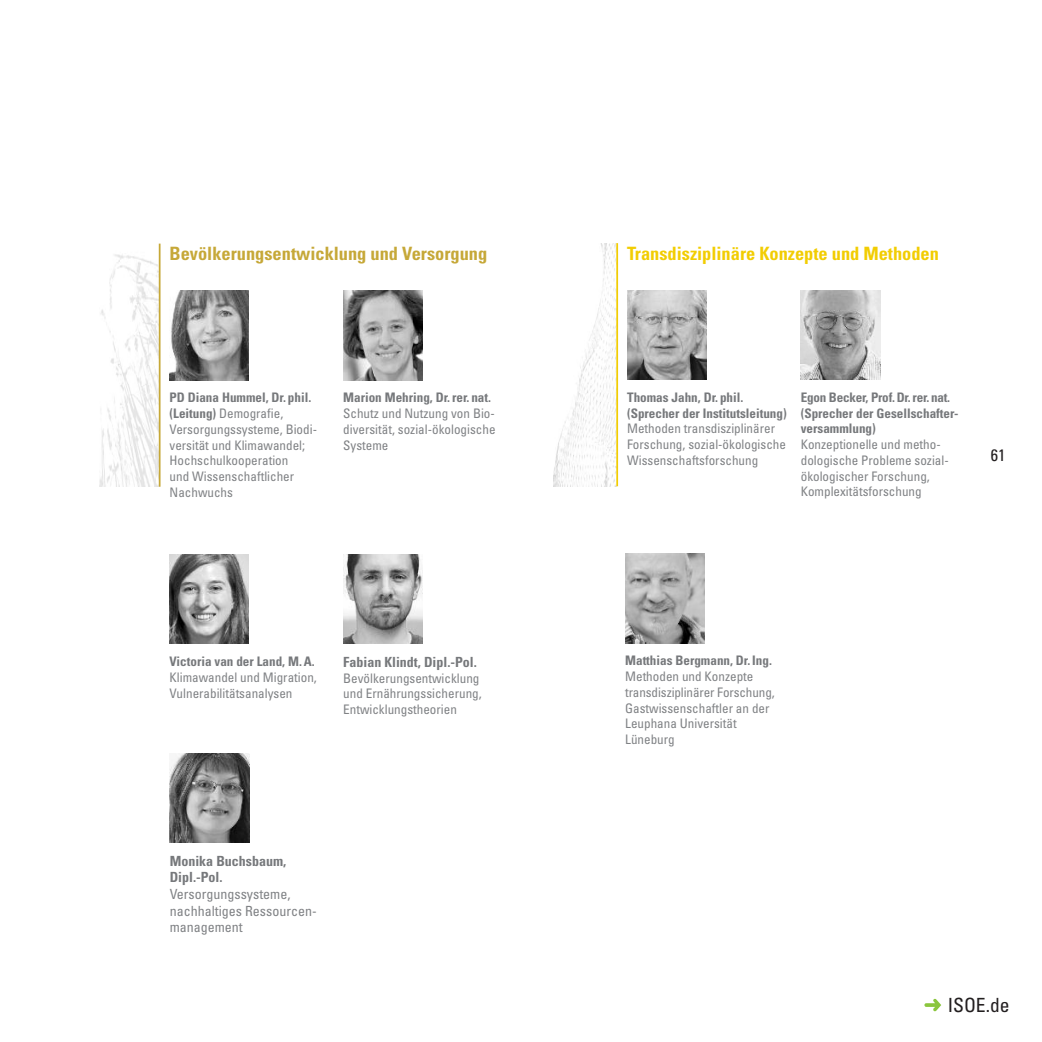
<style>
.page{position:relative;width:1042px;height:1042px;background:#fff}
.page>*{position:absolute;margin:0;border:0;box-sizing:border-box;transform-origin:0 0}
.t1{font:condensed 19.6px "Univers";color:#231f20}
.t2{font:700 condensed 18.38px "Univers";color:#c6a838}
.t3{font:700 condensed 18.38px "Univers";color:#f2cd02}
.t4{font:condensed 16.62px "Univers";color:#231f20}
.t5{font:condensed 14px/16.6px "Univers";color:#808285}
.t6{font:700 condensed 14px/16.6px "Univers";color:#76787b}
.t7{font:condensed 13.12px/15.8px "Univers";color:#808285}
.t8{font:700 condensed 13.12px/15.8px "Univers";color:#76787b}
.s1{font-weight:700;color:#76787b}
</style>
<div class="page">
<img style="left:553px;top:243px;width:63px;height:243px">
<img style="left:99px;top:243px;width:60px;height:244px">
<svg style="left:924px;top:998px;width:17px;height:14px"></svg>
<hr style="left:159px;top:244px;width:1px;height:243px;background:#c6a838">
<img style="left:170px;top:291px;width:79px;height:89px">
<img style="left:343px;top:291px;width:80px;height:89px">
<img style="left:170px;top:554px;width:78px;height:90px">
<img style="left:343px;top:554px;width:80px;height:90px">
<hr style="left:616px;top:243px;width:2px;height:243px;background:#f2cd02">
<img style="left:627px;top:290px;width:79px;height:89px">
<img style="left:801px;top:290px;width:79px;height:89px">
<img style="left:625px;top:554px;width:79px;height:89px">
<img style="left:170px;top:753px;width:79px;height:90px">
<h2 class="t2" style="left:170px;top:247px;width:319px">Bevölkerungsentwicklung und Versorgung</h2>
<p class="t7" style="left:170px;top:391px;width:149px"><span class="s1">PD Diana Hummel, Dr. phil. (Leitung)</span> Demografie,<br>Versorgungssysteme, Biodi&shy;versität und Klimawandel;<br>Hochschulkooperation<br>und Wissenschaftlicher<br>Nachwuchs</p>
<p class="t8" style="left:343px;top:391px;width:149px">Marion Mehring, Dr.rer. nat.</p>
<p class="t7" style="left:343px;top:407px;width:154px;text-align:justify">Schutz und Nutzung von Bio&shy;diversität, sozial-ökologische Systeme</p>
<p class="t8" style="left:170px;top:655px;width:147px">Victoria van der Land, M.A.</p>
<p class="t7" style="left:170px;top:670px;width:149px">Klimawandel und Migration,<br>Vulnerabilitätsanalysen</p>
<p class="t6" style="left:343px;top:654px;width:135px">Fabian Klindt, Dipl.-Pol.</p>
<p class="t7" style="left:343px;top:671px;width:140px">Bevölkerungsentwicklung und Ernährungssicherung,<br>Entwicklungstheorien</p>
<p class="t6" style="left:170px;top:853px;width:118px">Monika Buchsbaum,<br>Dipl.-Pol.</p>
<p class="t5" style="left:170px;top:887px;width:148px">Versorgungssysteme, nachhaltiges Ressourcen&shy;management</p>
<h2 class="t3" style="left:627px;top:247px;width:313px">Transdisziplinäre Konzepte und Methoden</h2>
<p class="t8" style="left:627px;top:390px;width:161px">Thomas Jahn, Dr. phil. (Sprecher der Institutsleitung)</p>
<p class="t7" style="left:627px;top:422px;width:160px">Methoden transdisziplinärer<br>Forschung, sozial-ökologische<br>Wissenschaftsforschung</p>
<p class="t8" style="left:801px;top:390px;width:159px">Egon Becker, Prof.Dr.rer. nat. (Sprecher der Gesellschafter&shy;versammlung)</p>
<p class="t7" style="left:801px;top:438px;width:149px">Konzeptionelle und metho&shy;dologische Probleme sozial&shy;ökologischer Forschung,<br>Komplexitätsforschung</p>
<p class="t4" style="left:990px;top:449px;width:16px">61</p>
<p class="t8" style="left:625px;top:654px;width:148px">Matthias Bergmann, Dr. Ing.</p>
<p class="t7" style="left:625px;top:670px;width:151px">Methoden und Konzepte transdisziplinärer Forschung,<br>Gastwissenschaftler an der<br>Leuphana Universität<br>Lüneburg</p>
<h1 class="t1" style="left:947px;top:997px;width:63px">ISOE.de</h1>
</div>
